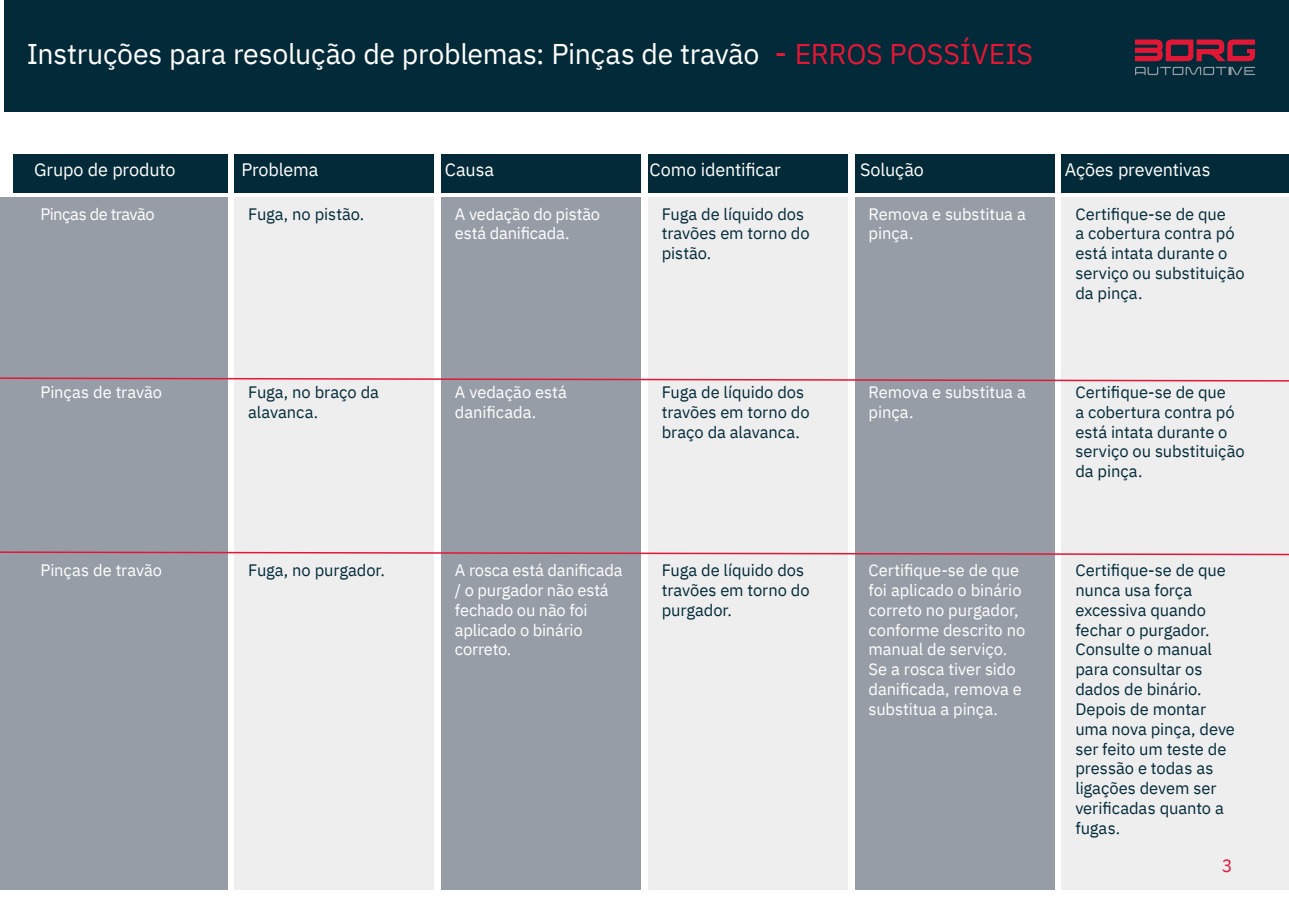
<style>
.page{position:relative;width:1289px;height:919px;background:#fff}
.page>*{position:absolute;margin:0;border:0;box-sizing:border-box;transform-origin:0 0}
.t1{font:28.5px "IBM Plex Sans";letter-spacing:-.01em;color:#fff}
.t2{font:18px "IBM Plex Sans";letter-spacing:-.01em;color:#fff}
.t3{font:18px "IBM Plex Sans";color:#e21736}
.t4{font:16.5px/19.8px "IBM Plex Sans";letter-spacing:-.005em;color:#022a38}
.t5{font:16.5px/19.8px "IBM Plex Sans";letter-spacing:-.005em;color:#fff}
.t6{font:16.5px "IBM Plex Sans";letter-spacing:-.035em;color:#fff}
.s1{font-size:31.95px;color:#e21736}
.s2{color:#e21736}
</style>
<div class="page">
<div style="left:4px;top:0;width:1284px;height:111px;background:#022a38"></div>
<svg style="left:1135px;top:67px;width:119px;height:8px"></svg>
<svg style="left:1135px;top:39px;width:119px;height:22px"></svg>
<div style="left:234px;top:154px;width:200px;height:38px;background:#022a38"></div>
<div style="left:441px;top:154px;width:200px;height:38px;background:#022a38"></div>
<div style="left:648px;top:154px;width:199px;height:38px;background:#022a38"></div>
<div style="left:854px;top:154px;width:200px;height:38px;background:#022a38"></div>
<div style="left:1061px;top:154px;width:227px;height:38px;background:#022a38"></div>
<div style="left:13px;top:154px;width:214px;height:38px;background:#022a38"></div>
<div style="left:0;top:197px;width:227px;height:692px;background:#979da6"></div>
<div style="left:234px;top:197px;width:200px;height:692px;background:#eeeeef"></div>
<div style="left:441px;top:197px;width:200px;height:692px;background:#979da6"></div>
<div style="left:648px;top:197px;width:199px;height:692px;background:#eeeeef"></div>
<div style="left:854px;top:197px;width:200px;height:692px;background:#979da6"></div>
<div style="left:1061px;top:197px;width:227px;height:692px;background:#eeeeef"></div>
<svg style="left:0;top:376px;width:1288px;height:6px"></svg>
<svg style="left:0;top:550px;width:1288px;height:6px"></svg>
<p class="t1" style="left:27px;top:32px;width:1007px">Instruções para resolução de problemas: Pinças de travão <span class="s1">-</span> <span class="s2">ERROS POSSÍVEIS</span></p>
<p class="t2" style="left:34px;top:156px;width:143px">Grupo de produto</p>
<p class="t2" style="left:241px;top:156px;width:79px">Problema</p>
<p class="t2" style="left:445px;top:156px;width:51px">Causa</p>
<p class="t2" style="left:649px;top:156px;width:133px">Como identificar</p>
<p class="t2" style="left:860px;top:156px;width:65px">Solução</p>
<p class="t2" style="left:1064px;top:156px;width:147px">Ações preventivas</p>
<p class="t6" style="left:40px;top:201px;width:116px">Pinças de travão</p>
<p class="t4" style="left:661px;top:202px;width:149px">Fuga de líquido dos travões em torno do pistão.</p>
<p class="t4" style="left:1075px;top:202px;width:171px">Certifique-se de que<br>a cobertura contra pó está intata durante o serviço ou substituição da pinça.</p>
<p class="t4" style="left:248px;top:202px;width:118px">Fuga, no pistão.</p>
<p class="t5" style="left:455px;top:202px;width:147px">A vedação do pistão está danificada.</p>
<p class="t5" style="left:868px;top:202px;width:159px">Remova e substitua a pinça.</p>
<p class="t5" style="left:40px;top:381px;width:123px">Pinças de travão</p>
<p class="t5" style="left:40px;top:559px;width:123px">Pinças de travão</p>
<p class="t4" style="left:248px;top:381px;width:132px">Fuga, no braço da alavanca.</p>
<p class="t4" style="left:248px;top:559px;width:138px">Fuga, no purgador.</p>
<p class="t5" style="left:455px;top:381px;width:113px">A vedação está danificada.</p>
<p class="t4" style="left:661px;top:381px;width:149px">Fuga de líquido dos travões em torno do braço da alavanca.</p>
<p class="t5" style="left:455px;top:559px;width:169px">A rosca está danificada / o purgador não está fechado ou não foi aplicado o binário correto.</p>
<p class="t4" style="left:661px;top:559px;width:149px">Fuga de líquido dos travões em torno do purgador.</p>
<p class="t5" style="left:868px;top:381px;width:159px">Remova e substitua a pinça.</p>
<p class="t5" style="left:868px;top:559px;width:158px">Certifique-se de que foi aplicado o binário correto no purgador, conforme descrito no manual de serviço.<br>Se a rosca tiver sido danificada, remova e substitua a pinça.</p>
<p class="t4" style="left:1075px;top:381px;width:171px">Certifique-se de que<br>a cobertura contra pó está intata durante o serviço ou substituição da pinça.</p>
<p class="t4" style="left:1075px;top:559px;width:161px">Certifique-se de que nunca usa força excessiva quando fechar o purgador.<br>Consulte o manual para consultar os dados de binário.<br>Depois de montar uma nova pinça, deve ser feito um teste de pressão e todas as ligações devem ser verificadas quanto a fugas.</p>
<p class="t3" style="left:1221px;top:852px;width:12px">3</p>
</div>
